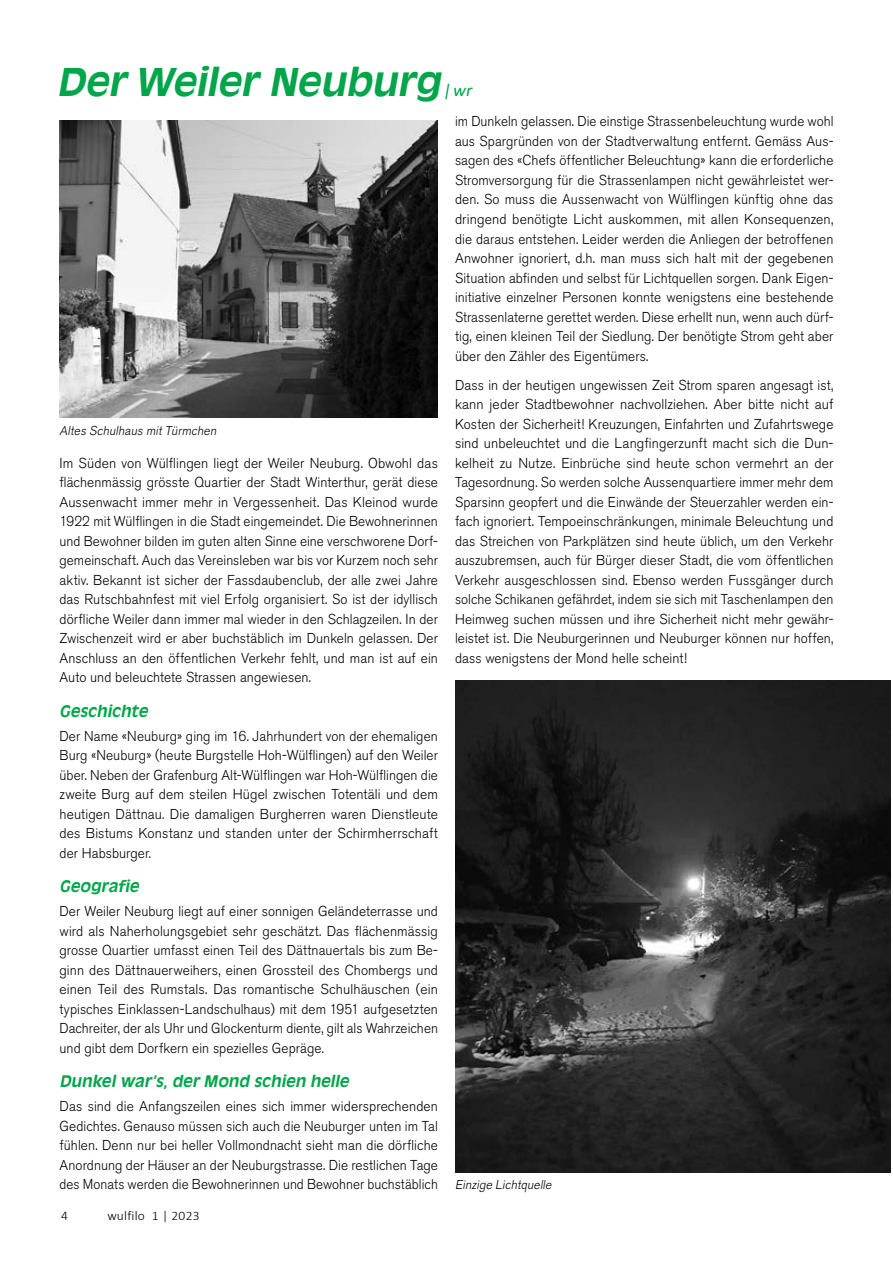
<style>
.page{position:relative;width:893px;height:1263px;background:#fff}
.page>*{position:absolute;margin:0;border:0;box-sizing:border-box;transform-origin:0 0}
.t1{font:italic 700 37.8px "Antique Olive";color:#00a649}
.t2{font:italic 700 15.75px "Antique Olive";color:#00a649}
.t3{font:300 14.25px/19.5px "Akzidenz Grotesk BE";letter-spacing:.005em;color:#000;text-align:justify;scale:.95 1}
.t4{font:300 14.25px/19.5px "Akzidenz Grotesk BE";letter-spacing:.005em;color:#000;text-align:justify;scale:.96 1}
.t5{font:300 14.25px/19.5px "Akzidenz Grotesk BE";letter-spacing:.005em;color:#000;text-align:justify;scale:.94 1}
.t6{font:300 13.05px "Calibri";letter-spacing:.015em;color:#000}
.t7{font:italic 300 12.75px "Akzidenz Grotesk BE";color:#000;scale:.95 1}
.s1{font-family:"Calibri";font-weight:400;font-size:17.4px}
</style>
<div class="page">
<img style="left:60px;top:120px;width:378px;height:297px">
<img style="left:455px;top:680px;width:436px;height:492px">
<h1 class="t1" style="left:56px;top:59px;width:421px">Der Weiler Neuburg<span class="s1">|wr</span></h1>
<p class="t7" style="left:60px;top:423px;width:169px">Altes Schulhaus mitTürmchen</p>
<p class="t4" style="left:60px;top:453px;width:396px">Im Süden von Wülflingen liegt der Weiler Neuburg. Obwohl das flächenmässig grösste Quartier der Stadt Winterthur, gerät diese Aussenwacht immer mehr in Vergessenheit. Das Kleinod wurde 1922 mit Wülflingen in die Stadt eingemeindet. Die Bewohnerinnen und Bewohner bilden im guten alten Sinne eine verschworene Dorf&shy;gemeinschaft. Auch das Vereinsleben war bis vor Kurzem noch sehr aktiv. Bekannt ist sicher der Fassdaubenclub, der alle zwei Jahre das Rutschbahnfest mit viel Erfolg organisiert. So ist der idyllisch dörfliche Weiler dann immer mal wieder in den Schlagzeilen. In der Zwischenzeit wird er aber buchstäblich im Dunkeln gelassen. Der Anschluss an den öffentlichen Verkehr fehlt, und man ist auf ein Auto und beleuchtete Strassen angewiesen.</p>
<p class="t2" style="left:60px;top:701px;width:93px">Geschichte</p>
<p class="t3" style="left:60px;top:726px;width:400px">Der Name «Neuburg» ging im 16. Jahrhundert von der ehemaligen Burg «Neuburg» (heute Burgstelle Hoh-Wülflingen) auf den Weiler über. Neben der Grafenburg Alt-Wülflingen war Hoh-Wülflingen die zweite Burg auf dem steilen Hügel zwischen Totentäli und dem heutigen Dättnau. Die damaligen Burgherren waren Dienstleute des Bistums Konstanz und standen unter der Schirmherrschaft der Habsburger.</p>
<p class="t2" style="left:60px;top:877px;width:84px">Geografie</p>
<p class="t3" style="left:60px;top:902px;width:400px">Der Weiler Neuburg liegt auf einer sonnigen Geländeterrasse und wird als Naherholungsgebiet sehr geschätzt. Das flächenmässig grosse Quartier umfasst einen Teil des Dättnauertals bis zum Be&shy;ginn des Dättnauerweihers, einen Grossteil des Chombergs und einen Teil des Rumstals. Das romantische Schulhäuschen (ein typisches Einklassen-Landschulhaus) mit dem 1951 aufgesetzten Dachreiter, der als Uhr und Glockenturm diente, gilt als Wahrzeichen und gibt dem Dorfkern ein spezielles Gepräge.</p>
<p class="t2" style="left:60px;top:1072px;width:294px">Dunkel war’s, der Mond schien helle</p>
<p class="t4" style="left:60px;top:1097px;width:396px">Das sind die Anfangszeilen eines sich immer widersprechenden Gedichtes. Genauso müssen sich auch die Neuburger unten im Tal fühlen. Denn nur bei heller Vollmondnacht sieht man die dörfliche Anordnung der Häuser an der Neuburgstrasse. Die restlichen Tage des Monats werden die Bewohnerinnen und Bewohner buchstäblich</p>
<p class="t6" style="left:61px;top:1207px;width:8px">4</p>
<p class="t6" style="left:107px;top:1207px;width:94px">wulfilo 1 | 2023</p>
<p class="t5" style="left:455px;top:112px;width:404px">im Dunkeln gelassen. Die einstige Strassenbeleuchtung wurde wohl aus Spargründen von der Stadtverwaltung entfernt. Gemäss Aus&shy;sagen des «Chefs öffentlicher Beleuchtung» kann die erforderliche Stromversorgung für die Strassenlampen nicht gewährleistet wer&shy;den. So muss die Aussenwacht von Wülflingen künftig ohne das dringend benötigte Licht auskommen, mit allen Konsequenzen, die daraus entstehen. Leider werden die Anliegen der betroffenen Anwohner ignoriert, d.h. man muss sich halt mit der gegebenen Situation abfinden und selbst für Lichtquellen sorgen. Dank Eigen&shy;initiative einzelner Personen konnte wenigstens eine bestehende Strassenlaterne gerettet werden. Diese erhellt nun, wenn auch dürf&shy;tig, einen kleinen Teil der Siedlung. Der benötigte Strom geht aber über den Zähler des Eigentümers.</p>
<p class="t3" style="left:455px;top:375px;width:400px">Dass in der heutigen ungewissen Zeit Strom sparen angesagt ist, kann jeder Stadtbewohner nachvollziehen. Aber bitte nicht auf Kosten der Sicherheit! Kreuzungen, Einfahrten und Zufahrtswege sind unbeleuchtet und die Langfingerzunft macht sich die Dun&shy;kelheit zu Nutze. Einbrüche sind heute schon vermehrt an der Tagesordnung. So werden solche Aussenquartiere immer mehr dem Sparsinn geopfert und die Einwände der Steuerzahler werden ein&shy;fach ignoriert. Tempoeinschränkungen, minimale Beleuchtung und das Streichen von Parkplätzen sind heute üblich, um den Verkehr auszubremsen, auch für Bürger dieser Stadt, die vom öffentlichen Verkehr ausgeschlossen sind. Ebenso werden Fussgänger durch solche Schikanen gefährdet, indem sie sich mit Taschenlampen den Heimweg suchen müssen und ihre Sicherheit nicht mehr gewähr&shy;leistet ist. Die Neuburgerinnen und Neuburger können nur hoffen, dass wenigstens der Mond helle scheint!</p>
<p class="t7" style="left:455px;top:1178px;width:106px">Einzige Lichtquelle</p>
</div>
